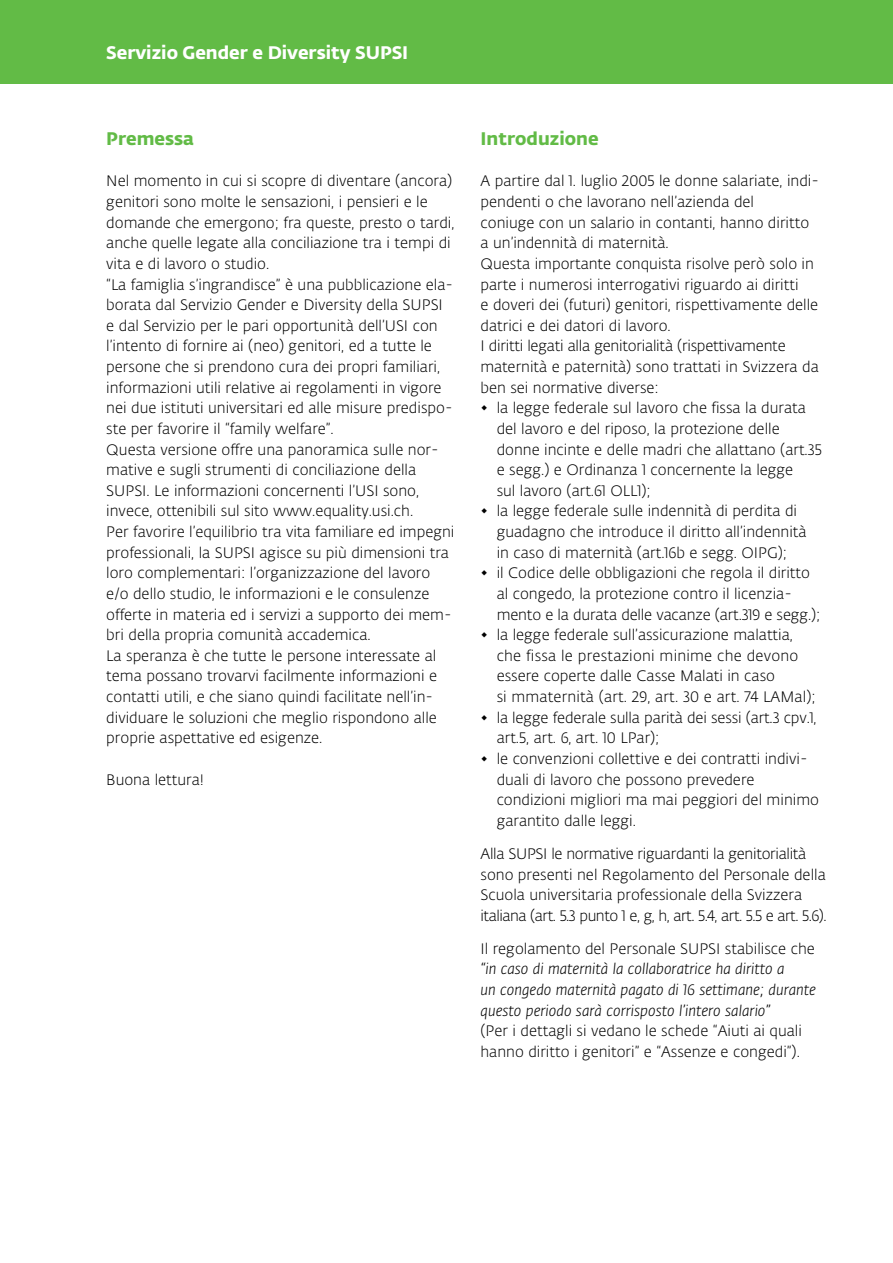
<style>
.page{position:relative;width:893px;height:1263px;background:#fff}
.page>*{position:absolute;margin:0;border:0;box-sizing:border-box;transform-origin:0 0}
.Titolo_neretto{font:700 18px "SUPSI Fedra Sans";color:#fff}
.Indice_verde{font:700 18px "SUPSI Fedra Sans";color:#62bb46}
.Titolo_neretto-2{font:700 18px "SUPSI Fedra Sans";color:#62bb46}
.Titolo_neretto-3{font:300 15px/20.7px "SUPSI Fedra Sans";color:#000}
.Titolo_neretto-4{font:italic 300 15px/20.7px "SUPSI Fedra Sans";color:#000}
.s1{font-style:normal}
</style>
<div class="page">
<div style="left:0;top:0;width:893px;height:83px;background:#62bb46"></div>
<p class="Titolo_neretto" style="left:106px;top:38px;width:304px">Servizio Gender e Diversity SUPSI</p>
<p class="Titolo_neretto-2" style="left:106px;top:124px;width:89px">Premessa</p>
<p class="Titolo_neretto-3" style="left:106px;top:171px;width:350px">Nel momento in cui si scopre di diventare (ancora) genitori sono molte le sensazioni, i pensieri e le domande che emergono; fra queste, presto o tardi, anche quelle legate alla conciliazione tra i tempi di vita e di lavoro o studio.</p>
<p class="Titolo_neretto-3" style="left:106px;top:274px;width:348px">“La famiglia s’ingrandisce” è una pubblicazione ela&shy;borata dal Servizio Gender e Diversity della SUPSI e dal Servizio per le pari opportunità dell’USI con l’intento di fornire ai (neo) genitori, ed a tutte le persone che si prendono cura dei propri familiari, informazioni utili relative ai regolamenti in vigore nei due istituti universitari ed alle misure predispo&shy;ste per favorire il “family welfare”.</p>
<p class="Titolo_neretto-3" style="left:106px;top:439px;width:334px">Questa versione offre una panoramica sulle nor&shy;mative e sugli strumenti di conciliazione della SUPSI. Le informazioni concernenti l’USI sono, invece, ottenibili sul sito www.equality.usi.ch.</p>
<p class="Titolo_neretto-3" style="left:106px;top:521px;width:350px">Per favorire l’equilibrio tra vita familiare ed impegni professionali, la SUPSI agisce su più dimensioni tra loro complementari: l’organizzazione del lavoro e/o dello studio, le informazioni e le consulenze offerte in materia ed i servizi a supporto dei mem&shy;bri della propria comunità accademica.</p>
<p class="Titolo_neretto-3" style="left:106px;top:645px;width:332px">La speranza è che tutte le persone interessate al tema possano trovarvi facilmente informazioni e contatti utili, e che siano quindi facilitate nell’in&shy;dividuare le soluzioni che meglio rispondono alle proprie aspettative ed esigenze.</p>
<p class="Titolo_neretto-3" style="left:106px;top:769px;width:99px">Buona lettura!</p>
<p class="Indice_verde" style="left:480px;top:124px;width:120px">Introduzione</p>
<p class="Titolo_neretto-3" style="left:480px;top:171px;width:340px">A partire dal 1. luglio 2005 le donne salariate, indi&shy;pendenti o che lavorano nell’azienda del</p>
<p class="Titolo_neretto-3" style="left:480px;top:212px;width:330px">coniuge con un salario in contanti, hanno diritto</p>
<p class="Titolo_neretto-3" style="left:480px;top:232px;width:190px">a un’indennità di maternità.</p>
<p class="Titolo_neretto-3" style="left:480px;top:253px;width:335px">Questa importante conquista risolve però solo in parte i numerosi interrogativi riguardo ai diritti</p>
<p class="Titolo_neretto-3" style="left:480px;top:294px;width:339px">e doveri dei (futuri) genitori, rispettivamente delle datrici e dei datori di lavoro.</p>
<p class="Titolo_neretto-3" style="left:480px;top:336px;width:307px">I diritti legati alla genitorialità (rispettivamente</p>
<p class="Titolo_neretto-3" style="left:480px;top:356px;width:340px">maternità e paternità) sono trattati in Svizzera da ben sei normative diverse:</p>
<p class="Titolo_neretto-3" style="left:497px;top:397px;width:311px;text-indent:-16px">◆ la legge federale sul lavoro che fissa la durata del lavoro e del riposo, la protezione delle</p>
<p class="Titolo_neretto-3" style="left:497px;top:439px;width:327px">donne incinte e delle madri che allattano (art.35</p>
<p class="Titolo_neretto-3" style="left:497px;top:459px;width:298px">e segg.) e Ordinanza 1 concernente la legge</p>
<p class="Titolo_neretto-3" style="left:497px;top:480px;width:156px">sul lavoro (art.61 OLL1);</p>
<p class="Titolo_neretto-3" style="left:497px;top:501px;width:311px;text-indent:-16px">◆ la legge federale sulle indennità di perdita di guadagno che introduce il diritto all’indennità in caso di maternità (art.16b e segg. OIPG);</p>
<p class="Titolo_neretto-3" style="left:497px;top:562px;width:325px;text-indent:-16px">◆ il Codice delle obbligazioni che regola il diritto al congedo, la protezione contro il licenzia&shy;mento e la durata delle vacanze (art.319 e segg.);</p>
<p class="Titolo_neretto-3" style="left:497px;top:624px;width:303px;text-indent:-16px">◆ la legge federale sull’assicurazione malattia, che fissa le prestazioni minime che devono</p>
<p class="Titolo_neretto-3" style="left:497px;top:666px;width:280px">essere coperte dalle Casse Malati in caso</p>
<p class="Titolo_neretto-3" style="left:497px;top:686px;width:321px">si mmaternità (art. 29, art. 30 e art. 74 LAMal);</p>
<p class="Titolo_neretto-3" style="left:497px;top:707px;width:321px;text-indent:-16px">◆ la legge federale sulla parità dei sessi (art.3 cpv.1, art.5, art. 6, art. 10 LPar);</p>
<p class="Titolo_neretto-3" style="left:497px;top:748px;width:312px;text-indent:-16px">◆ le convenzioni collettive e dei contratti indivi&shy;duali di lavoro che possono prevedere</p>
<p class="Titolo_neretto-3" style="left:497px;top:789px;width:324px">condizioni migliori ma mai peggiori del minimo garantito dalle leggi.</p>
<p class="Titolo_neretto-3" style="left:480px;top:843px;width:348px">Alla SUPSI le normative riguardanti la genitorialità sono presenti nel Regolamento del Personale della Scuola universitaria professionale della Svizzera italiana (art. 5.3 punto 1 e, g, h, art. 5.4, art. 5.5 e art. 5.6).</p>
<p class="Titolo_neretto-4" style="left:480px;top:938px;width:336px"><span class="s1">Il regolamento del Personale SUPSI stabilisce che </span>“in caso di maternità la collaboratrice ha diritto a</p>
<p class="Titolo_neretto-4" style="left:480px;top:979px;width:337px">un congedo maternità pagato di 16 settimane; durante questo periodo sarà corrisposto l’intero salario”</p>
<p class="Titolo_neretto-3" style="left:480px;top:1020px;width:323px">(Per i dettagli si vedano le schede “Aiuti ai quali hanno diritto i genitori” e “Assenze e congedi”).</p>
</div>
